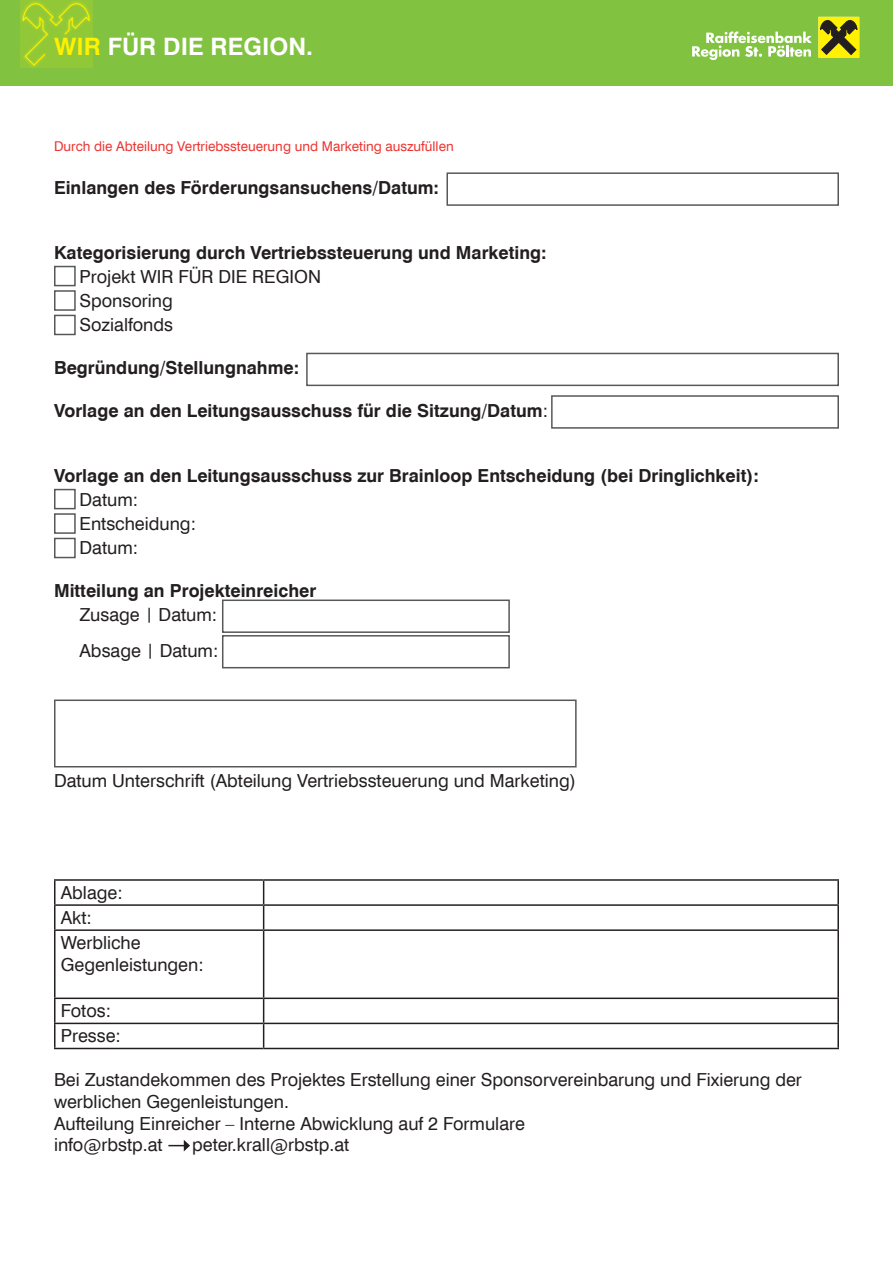
<style>
.page{position:relative;width:893px;height:1263px;background:#fff}
.page>*{position:absolute;margin:0;border:0;box-sizing:border-box;transform-origin:0 0}
.t1{font:700 24px "Swiss 721 TL";color:#fff}
.t2{font:18px/24px "Swiss 721 TL";color:#231f20}
.t3{font:700 18px "Swiss 721 TL";color:#231f20}
.t4{font:13.5px "Swiss 721 TL";color:#ee3431}
.s1{color:#fff101}
.s2{font-weight:400}
</style>
<div class="page">
<hr style="left:54px;top:879px;width:210px;height:2px;background:#231f20">
<hr style="left:54px;top:881px;width:2px;height:23px;background:#231f20">
<hr style="left:264px;top:879px;width:575px;height:2px;background:#231f20">
<hr style="left:837px;top:881px;width:2px;height:23px;background:#231f20">
<hr style="left:54px;top:904px;width:210px;height:2px;background:#231f20">
<hr style="left:54px;top:906px;width:2px;height:23px;background:#231f20">
<hr style="left:264px;top:904px;width:575px;height:2px;background:#231f20">
<svg style="left:263px;top:881px;width:1px;height:48px"></svg>
<hr style="left:837px;top:906px;width:2px;height:23px;background:#231f20">
<hr style="left:54px;top:929px;width:210px;height:2px;background:#231f20">
<hr style="left:54px;top:931px;width:2px;height:66px;background:#231f20">
<hr style="left:264px;top:929px;width:575px;height:2px;background:#231f20">
<hr style="left:263px;top:931px;width:1px;height:66px;background:#231f20">
<hr style="left:837px;top:931px;width:2px;height:66px;background:#231f20">
<hr style="left:54px;top:997px;width:210px;height:2px;background:#231f20">
<hr style="left:54px;top:999px;width:2px;height:24px;background:#231f20">
<hr style="left:264px;top:997px;width:575px;height:2px;background:#231f20">
<hr style="left:837px;top:999px;width:2px;height:24px;background:#231f20">
<hr style="left:54px;top:1023px;width:210px;height:1px;background:#231f20">
<hr style="left:54px;top:1024px;width:2px;height:24px;background:#231f20">
<hr style="left:264px;top:1023px;width:575px;height:1px;background:#231f20">
<svg style="left:263px;top:999px;width:1px;height:49px"></svg>
<hr style="left:837px;top:1024px;width:2px;height:24px;background:#231f20">
<hr style="left:54px;top:1048px;width:210px;height:1px;background:#231f20">
<hr style="left:264px;top:1048px;width:575px;height:1px;background:#231f20">
<div style="left:0;top:0;width:893px;height:86px;background:#81c340"></div>
<svg style="left:20px;top:1px;width:72px;height:67px"></svg>
<svg style="left:23px;top:0;width:67px;height:66px"></svg>
<div style="left:819px;top:17px;width:40px;height:40px;background:#fff101"></div>
<div style="left:819px;top:17px;width:40px;height:41px;border:1px solid #fff101"></div>
<svg style="left:820px;top:19px;width:37px;height:36px"></svg>
<svg style="left:692px;top:31px;width:120px;height:29px"></svg>
<div style="left:54px;top:266px;width:22px;height:20px;border:2px solid #57585a"></div>
<div style="left:54px;top:290px;width:22px;height:21px;border:2px solid #57585a"></div>
<div style="left:54px;top:315px;width:22px;height:20px;border:2px solid #57585a"></div>
<div style="left:446px;top:172px;width:393px;height:34px;border:2px solid #57585a"></div>
<div style="left:306px;top:353px;width:533px;height:33px;border:2px solid #57585a"></div>
<div style="left:551px;top:395px;width:288px;height:34px;border:2px solid #57585a"></div>
<div style="left:54px;top:489px;width:22px;height:20px;border:2px solid #57585a"></div>
<div style="left:54px;top:513px;width:22px;height:21px;border:2px solid #57585a"></div>
<div style="left:54px;top:538px;width:22px;height:20px;border:2px solid #57585a"></div>
<svg style="left:168px;top:1140px;width:22px;height:11px"></svg>
<div style="left:222px;top:599px;width:288px;height:34px;border:2px solid #57585a"></div>
<div style="left:222px;top:635px;width:288px;height:33px;border:2px solid #57585a"></div>
<div style="left:54px;top:699px;width:523px;height:68px;border:2px solid #57585a"></div>
<h1 class="t1" style="left:54px;top:31px;width:260px"><span class="s1">WIR</span> FÜR DIE REGION.</h1>
<p class="t4" style="left:54px;top:138px;width:401px">Durch die Abteilung Vertriebssteuerung und Marketing auszufüllen</p>
<p class="t3" style="left:54px;top:176px;width:387px">Einlangen des Förderungsansuchens/Datum:</p>
<p class="t3" style="left:54px;top:241px;width:494px">Kategorisierung durch Vertriebssteuerung und Marketing:</p>
<p class="t2" style="left:80px;top:264px;width:243px">Projekt WIR FÜR DIE REGION<br>Sponsoring<br>Sozialfonds</p>
<p class="t3" style="left:54px;top:356px;width:247px">Begründung/Stellungnahme:</p>
<p class="t3" style="left:54px;top:399px;width:496px">Vorlage an den Leitungsausschuss für die Sitzung/Datum<span class="s2">:</span></p>
<p class="t3" style="left:54px;top:464px;width:706px">Vorlage an den Leitungsausschuss zur Brainloop Entscheidung (bei Dringlichkeit):</p>
<p class="t2" style="left:80px;top:487px;width:118px">Datum:<br>Entscheidung:<br>Datum:</p>
<p class="t3" style="left:54px;top:579px;width:264px">Mitteilung an Projekteinreicher</p>
<p class="t2" style="left:80px;top:597px;width:140px;line-height:36px">Zusage | Datum:<br>Absage | Datum:</p>
<p class="t2" style="left:54px;top:768px;width:524px">Datum Unterschrift (Abteilung Vertriebssteuerung und Marketing)</p>
<p class="t2" style="left:61px;top:880px;width:81px;line-height:25px">Ablage:<br>Akt:<br>Werbliche</p>
<p class="t2" style="left:61px;top:952px;width:144px">Gegenleistungen:</p>
<p class="t2" style="left:61px;top:998px;width:62px;line-height:25px">Fotos:<br>Presse:</p>
<p class="t2" style="left:54px;top:1069px;width:749px;line-height:21.6px">Bei Zustandekommen des Projektes Erstellung einer Sponsorvereinbarung und Fixierung der werblichen Gegenleistungen.<br>Aufteilung Einreicher – Interne Abwicklung auf 2 Formulare<br>info@rbstp.at</p>
<p class="t2" style="left:192px;top:1133px;width:159px">peter.krall@rbstp.at</p>
</div>
